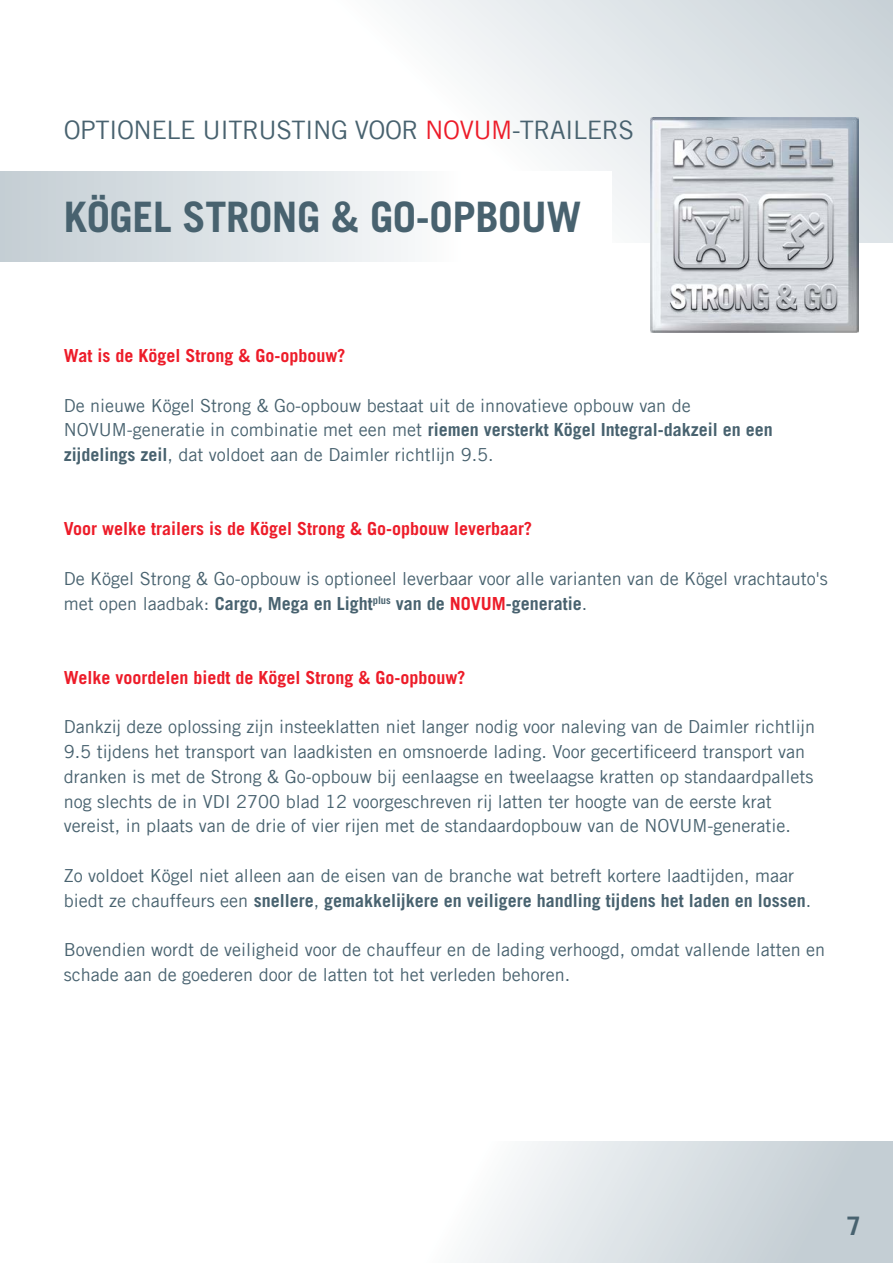
<style>
.page{position:relative;width:893px;height:1263px;background:#fff}
.page>*{position:absolute;margin:0;border:0;box-sizing:border-box;transform-origin:0 0}
.t1{font:700 42px "Trade Gothic LT Com";letter-spacing:-.01em;color:#48626f}
.t2{font:25.5px "Trade Gothic LT Com";letter-spacing:-.02em;color:#48626f}
.t3{font:700 25.5px "Trade Gothic LT Com";color:#48626f}
.t4{font:18px/24.8px "Trade Gothic LT Com";color:#48626f}
.t5{font:700 18px "Trade Gothic LT Com";color:#ed1c29}
.s1{color:#ed1c29}
.s2{font-weight:700}
.s3{font-weight:700;color:#ed1c29}
</style>
<div class="page">
<svg style="left:467px;top:1142px;width:426px;height:121px"></svg>
<svg style="left:0;top:0;width:893px;height:242px"></svg>
<img style="left:650px;top:118px;width:208px;height:214px">
<div style="left:0;top:172px;width:611px;height:89px;background:linear-gradient(to right,#c5cfd5,#fff)"></div>
<h2 class="t2" style="left:64px;top:115px;width:572px">OPTIONELE UITRUSTING VOOR <span class="s1">NOVUM</span>-TRAILERS</h2>
<h1 class="t1" style="left:64px;top:191px;width:519px">KÖGEL STRONG &amp; GO-OPBOUW</h1>
<p class="t5" style="left:64px;top:345px;width:283px">Wat is de Kögel Strong &amp; Go-opbouw?</p>
<p class="t4" style="left:64px;top:393px;width:710px">De nieuwe Kögel Strong &amp; Go-opbouw bestaat uit de innovatieve opbouw van de<br>NOVUM-generatie in combinatie met een met <span class="s2">riemen versterkt Kögel Integral-dakzeil en een zijdelings zeil</span>, dat voldoet aan de Daimler richtlijn 9.5.</p>
<p class="t5" style="left:64px;top:518px;width:470px">Voor welke trailers is de Kögel Strong &amp; Go-opbouw leverbaar?</p>
<p class="t4" style="left:64px;top:566px;width:765px">De Kögel Strong &amp; Go-opbouw is optioneel leverbaar voor alle varianten van de Kögel vrachtauto's met open laadbak: <span class="s2">Cargo, Mega en Light</span><sup>plus</sup> <span class="s2">van de</span> <span class="s3">NOVUM</span><span class="s2">-generatie</span>.</p>
<p class="t5" style="left:64px;top:666px;width:403px">Welke voordelen biedt de Kögel Strong &amp; Go-opbouw?</p>
<p class="t4" style="left:64px;top:714px;width:753px">Dankzij deze oplossing zijn insteeklatten niet langer nodig voor naleving van de Daimler richtlijn 9.5 tijdens het transport van laadkisten en omsnoerde lading. Voor gecertificeerd transport van dranken is met de Strong &amp; Go-opbouw bij eenlaagse en tweelaagse kratten op standaardpallets nog slechts de in VDI 2700 blad 12 voorgeschreven rij latten ter hoogte van de eerste krat vereist, in plaats van de drie of vier rijen met de standaardopbouw van de NOVUM-generatie.</p>
<p class="t4" style="left:64px;top:863px;width:749px">Zo voldoet Kögel niet alleen aan de eisen van de branche wat betreft kortere laadtijden, maar biedt ze chauffeurs een <span class="s2">snellere</span>, <span class="s2">gemakkelijkere en veiligere handling tijdens het laden en lossen</span>.</p>
<p class="t4" style="left:64px;top:937px;width:763px">Bovendien wordt de veiligheid voor de chauffeur en de lading verhoogd, omdat vallende latten en schade aan de goederen door de latten tot het verleden behoren.</p>
<h2 class="t3" style="left:847px;top:1210px;width:16px">7</h2>
</div>
